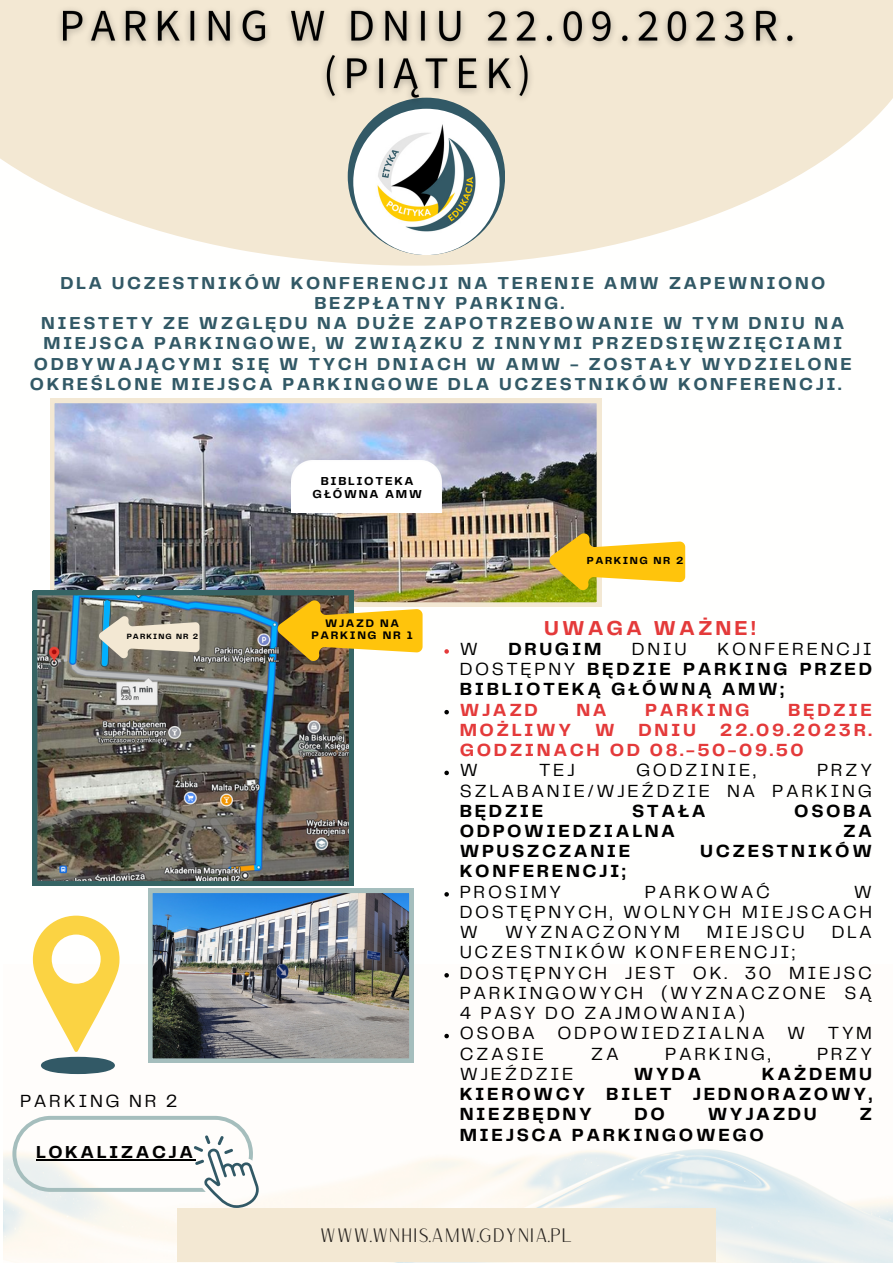
<style>
.page{position:relative;width:893px;height:1264px;background:#fff}
.page>*{position:absolute;margin:0;border:0;box-sizing:border-box;transform-origin:0 0}
.t1{font:700 21px "Telegraf";letter-spacing:.145em;color:#e43a3a}
.t2{font:19.05px "Versailles";color:#282420}
.t3{font:18.3px/20.2px "Telegraf";letter-spacing:.145em;color:#000;text-align:justify}
.t4{font:700 18.3px/20.2px "Telegraf";letter-spacing:.145em;color:#000;text-align:justify}
.t5{font:700 18.3px/20.2px "Telegraf";letter-spacing:.145em;color:#e43a3a}
.t6{font:700 18px/20.2px "Telegraf";letter-spacing:.145em;color:#325966;text-align:center}
.t7{font:700 18px "Telegraf";letter-spacing:.145em;color:#000}
.t8{font:700 12px/13px "Telegraf";letter-spacing:.145em;color:#000;text-align:center}
.t9{font:700 11.4px "Telegraf";letter-spacing:.145em;color:#000}
.t10{font:700 10.65px "Telegraf";letter-spacing:.145em;color:#000}
.t11{font:700 7.95px "Telegraf";letter-spacing:.145em;color:#000}
.s1{font-weight:400}
.s2{font-weight:700}
</style>
<div class="page">
<svg style="left:0;top:0;width:892px;height:266px;fill:#f3e8d3"></svg>
<svg style="left:348px;top:98px;width:157px;height:157px;background:#3f636f"></svg>
<img style="left:353px;top:109px;width:146px;height:146px;border-radius:50%">
<img style="left:50px;top:399px;width:551px;height:207px">
<img style="left:3px;top:964px;width:889px;height:298px">
<svg style="left:444px;top:649px;width:5px;height:4px"></svg>
<svg style="left:444px;top:710px;width:5px;height:4px"></svg>
<svg style="left:444px;top:770px;width:5px;height:5px"></svg>
<svg style="left:444px;top:892px;width:5px;height:4px"></svg>
<svg style="left:444px;top:973px;width:5px;height:4px"></svg>
<svg style="left:444px;top:1033px;width:5px;height:5px"></svg>
<svg style="left:12px;top:1115px;width:247px;height:92px"></svg>
<svg style="left:33px;top:915px;width:86px;height:159px"></svg>
<svg style="left:549px;top:533px;width:136px;height:57px"></svg>
<img style="left:33px;top:591px;width:320px;height:294px">
<svg style="left:277px;top:600px;width:145px;height:61px;background:#d6ae39"></svg>
<img style="left:291px;top:460px;width:150px;height:52px">
<svg style="left:99px;top:598px;width:100px;height:69px;background:#9ba6a2"></svg>
<img style="left:148px;top:888px;width:265px;height:174px">
<img style="left:50px;top:0;width:755px;height:111px">
<hr style="left:36px;top:1159px;width:160px;height:1px;background:#000">
<div style="left:177px;top:1208px;width:538px;height:54px;background:#f3e8d3"></div>
<p class="t6" style="left:60px;top:273px;width:766px">DLA UCZESTNIKÓW KONFERENCJI NA TERENIE AMW ZAPEWNIONO<br>BEZPŁATNY PARKING.</p>
<p class="t6" style="left:30px;top:314px;width:823px">NIESTETY ZE WZGLĘDU NA DUŻE ZAPOTRZEBOWANIE W TYM DNIU NA MIEJSCA PARKINGOWE, W ZWIĄZKU Z INNYMI PRZEDSIĘWZIĘCIAMI ODBYWAJĄCYMI SIĘ W TYCH DNIACH W AMW - ZOSTAŁY WYDZIELONE OKREŚLONE MIEJSCA PARKINGOWE DLA UCZESTNIKÓW KONFERENCJI.</p>
<p class="t8" style="left:312px;top:475px;width:111px">BIBLIOTEKA<br>GŁÓWNA AMW</p>
<p class="t9" style="left:325px;top:618px;width:75px">WJAZD NA</p>
<p class="t11" style="left:127px;top:632px;width:73px">PARKING NR 2</p>
<p class="t9" style="left:311px;top:630px;width:103px">PARKING NR 1</p>
<p class="t3" style="left:20px;top:1091px;width:159px">PARKING NR 2</p>
<p class="t7" style="left:36px;top:1144px;width:158px">LOKALIZACJA</p>
<p class="t10" style="left:587px;top:556px;width:98px">PARKING NR 2</p>
<p class="t1" style="left:544px;top:618px;width:213px">UWAGA WAŻNE!</p>
<p class="t4" style="left:459px;top:639px;width:414px;text-indent:258px"><span class="s1">KONFERENCJI DOSTĘPNY</span> BĘDZIE PARKING PRZED BIBLIOTEKĄ GŁÓWNĄ AMW;</p>
<p class="t5" style="left:459px;top:700px;width:80px">WJAZD</p>
<p class="t5" style="left:576px;top:700px;width:32px">NA</p>
<p class="t5" style="left:645px;top:700px;width:106px">PARKING</p>
<p class="t5" style="left:788px;top:700px;width:85px">BĘDZIE</p>
<p class="t5" style="left:459px;top:720px;width:113px">MOŻLIWY</p>
<p class="t5" style="left:595px;top:720px;width:21px">W</p>
<p class="t5" style="left:638px;top:720px;width:59px">DNIU</p>
<p class="t3" style="left:459px;top:639px;width:20px">W</p>
<p class="t4" style="left:508px;top:639px;width:94px">DRUGIM</p>
<p class="t3" style="left:632px;top:639px;width:56px">DNIU</p>
<p class="t5" style="left:459px;top:720px;width:414px;text-indent:260px">22.09.2023R.<br>GODZINACH OD 08.-50-09.50</p>
<p class="t3" style="left:459px;top:761px;width:20px">W</p>
<p class="t3" style="left:539px;top:761px;width:37px">TEJ</p>
<p class="t3" style="left:636px;top:761px;width:121px">GODZINIE,</p>
<p class="t3" style="left:459px;top:761px;width:414px;text-indent:357px">PRZY SZLABANIE/WJEŹDZIE NA PARKING <span class="s2">BĘDZIE</span></p>
<p class="t4" style="left:632px;top:801px;width:75px">STAŁA</p>
<p class="t4" style="left:794px;top:801px;width:79px">OSOBA</p>
<p class="t4" style="left:459px;top:821px;width:217px">ODPOWIEDZIALNA</p>
<p class="t4" style="left:842px;top:821px;width:31px">ZA</p>
<p class="t4" style="left:459px;top:842px;width:172px">WPUSZCZANIE</p>
<p class="t4" style="left:700px;top:842px;width:173px">UCZESTNIKÓW</p>
<p class="t4" style="left:459px;top:862px;width:167px">KONFERENCJI;</p>
<p class="t3" style="left:459px;top:882px;width:103px">PROSIMY</p>
<p class="t3" style="left:644px;top:882px;width:127px">PARKOWAĆ</p>
<p class="t3" style="left:459px;top:882px;width:414px;text-indent:394px">W DOSTĘPNYCH, WOLNYCH MIEJSCACH W</p>
<p class="t3" style="left:505px;top:923px;width:176px">WYZNACZONYM</p>
<p class="t3" style="left:706px;top:923px;width:99px">MIEJSCU</p>
<p class="t3" style="left:831px;top:923px;width:42px">DLA</p>
<p class="t3" style="left:459px;top:943px;width:337px">UCZESTNIKÓW KONFERENCJI;</p>
<p class="t3" style="left:459px;top:963px;width:414px">DOSTĘPNYCH JEST OK. 30 MIEJSC PARKINGOWYCH (WYZNACZONE SĄ 4 PASY DO ZAJMOWANIA)</p>
<p class="t3" style="left:459px;top:1024px;width:414px">OSOBA ODPOWIEDZIALNA W TYM<br>CZASIE</p>
<p class="t3" style="left:591px;top:1044px;width:29px">ZA</p>
<p class="t3" style="left:665px;top:1044px;width:107px">PARKING,</p>
<p class="t3" style="left:817px;top:1044px;width:57px">PRZY</p>
<p class="t3" style="left:459px;top:1064px;width:115px">WJEŹDZIE</p>
<p class="t4" style="left:633px;top:1064px;width:69px">WYDA</p>
<p class="t4" style="left:459px;top:1064px;width:414px;text-indent:302px">KAŻDEMU KIEROWCY BILET JEDNORAZOWY, NIEZBĘDNY</p>
<p class="t4" style="left:634px;top:1105px;width:32px">DO</p>
<p class="t4" style="left:707px;top:1105px;width:111px">WYJAZDU</p>
<p class="t4" style="left:859px;top:1105px;width:14px">Z</p>
<p class="t4" style="left:459px;top:1125px;width:306px">MIEJSCA PARKINGOWEGO</p>
<p class="t2" style="left:319px;top:1223px;width:255px">WWW.WNHIS.AMW.GDYNIA.PL</p>
</div>
